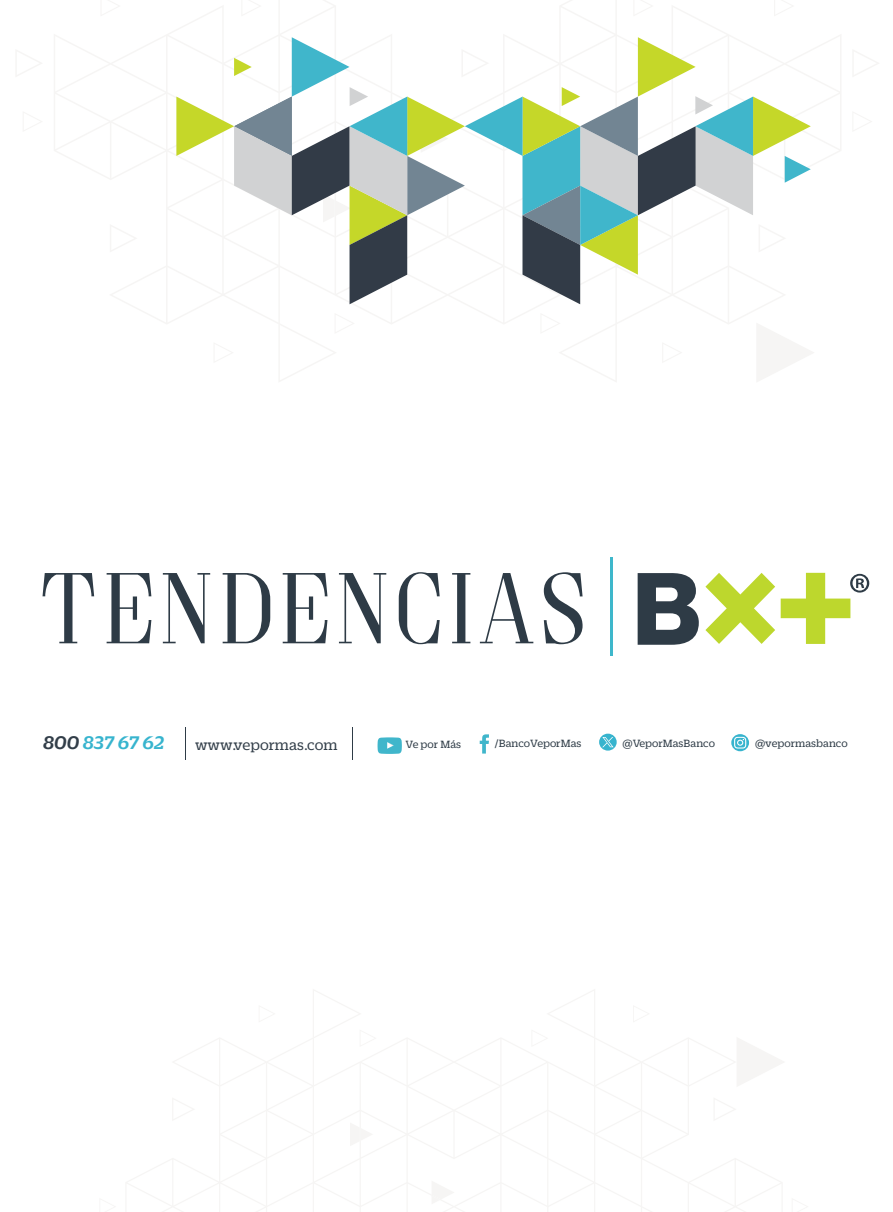
<style>
.page{position:relative;width:893px;height:1212px;background:#fff}
.page>*{position:absolute;margin:0;border:0;box-sizing:border-box;transform-origin:0 0}
.t1{font:italic 500 19.8px "Duplicate Slab";color:#37b4ce;scale:1.04 1}
.t2{font:15.75px "Duplicate Slab";color:#323e49;scale:1.04 1}
.t3{font:11.4px "Duplicate Slab";color:#2e3b46;scale:1.04 1}
.s1{color:#323e49}
</style>
<div class="page">
<svg style="left:43px;top:573px;width:51px;height:70px"></svg>
<svg style="left:107px;top:573px;width:44px;height:70px"></svg>
<svg style="left:163px;top:573px;width:47px;height:70px"></svg>
<svg style="left:223px;top:573px;width:47px;height:70px"></svg>
<svg style="left:283px;top:573px;width:44px;height:70px"></svg>
<svg style="left:339px;top:573px;width:47px;height:70px"></svg>
<svg style="left:399px;top:572px;width:41px;height:72px"></svg>
<svg style="left:452px;top:573px;width:18px;height:70px"></svg>
<svg style="left:480px;top:573px;width:53px;height:70px"></svg>
<svg style="left:544px;top:572px;width:39px;height:72px"></svg>
<svg style="left:638px;top:573px;width:61px;height:72px"></svg>
<svg style="left:705px;top:573px;width:70px;height:71px"></svg>
<svg style="left:781px;top:573px;width:88px;height:71px"></svg>
<hr style="left:611px;top:557px;width:2px;height:98px;background:#3eb7cb">
<svg style="left:54px;top:0;width:787px;height:382px"></svg>
<svg style="left:16px;top:50px;width:26px;height:26px"></svg>
<svg style="left:110px;top:224px;width:27px;height:28px"></svg>
<svg style="left:214px;top:342px;width:20px;height:21px"></svg>
<svg style="left:335px;top:313px;width:20px;height:21px"></svg>
<svg style="left:100px;top:0;width:21px;height:16px"></svg>
<svg style="left:241px;top:0;width:21px;height:16px"></svg>
<svg style="left:853px;top:50px;width:26px;height:26px"></svg>
<svg style="left:853px;top:112px;width:19px;height:19px"></svg>
<svg style="left:633px;top:0;width:21px;height:16px"></svg>
<svg style="left:774px;top:0;width:20px;height:16px"></svg>
<svg style="left:662px;top:342px;width:20px;height:21px"></svg>
<svg style="left:540px;top:313px;width:21px;height:21px"></svg>
<svg style="left:756px;top:323px;width:59px;height:59px"></svg>
<svg style="left:176px;top:37px;width:635px;height:267px"></svg>
<svg style="left:126px;top:990px;width:656px;height:222px"></svg>
<svg style="left:172px;top:1097px;width:23px;height:24px"></svg>
<svg style="left:713px;top:1097px;width:23px;height:24px"></svg>
<svg style="left:259px;top:1005px;width:17px;height:17px"></svg>
<svg style="left:360px;top:1029px;width:17px;height:18px"></svg>
<svg style="left:633px;top:1005px;width:17px;height:17px"></svg>
<svg style="left:531px;top:1029px;width:17px;height:18px"></svg>
<svg style="left:736px;top:1037px;width:48px;height:50px"></svg>
<hr style="left:352px;top:727px;width:1px;height:33px;background:#2e3b46">
<hr style="left:185px;top:727px;width:1px;height:33px;background:#2e3b46">
<svg style="left:480px;top:734px;width:9px;height:19px"></svg>
<svg style="left:378px;top:737px;width:24px;height:17px"></svg>
<svg style="left:599px;top:734px;width:18px;height:17px"></svg>
<svg style="left:602px;top:737px;width:12px;height:10px"></svg>
<svg style="left:731px;top:734px;width:18px;height:17px"></svg>
<h1 class="t1" style="left:43px;top:730px;width:118px"><span class="s1">800</span> 837 67 62</h1>
<h2 class="t2" style="left:195px;top:734px;width:138px">www.vepormas.com</h2>
<p class="t3" style="left:406px;top:737px;width:55px">Ve por Más</p>
<p class="t3" style="left:495px;top:736px;width:85px">/BancoVeporMas</p>
<p class="t3" style="left:623px;top:736px;width:90px">@VeporMasBanco</p>
<p class="t3" style="left:755px;top:735px;width:90px">@vepormasbanco</p>
</div>
